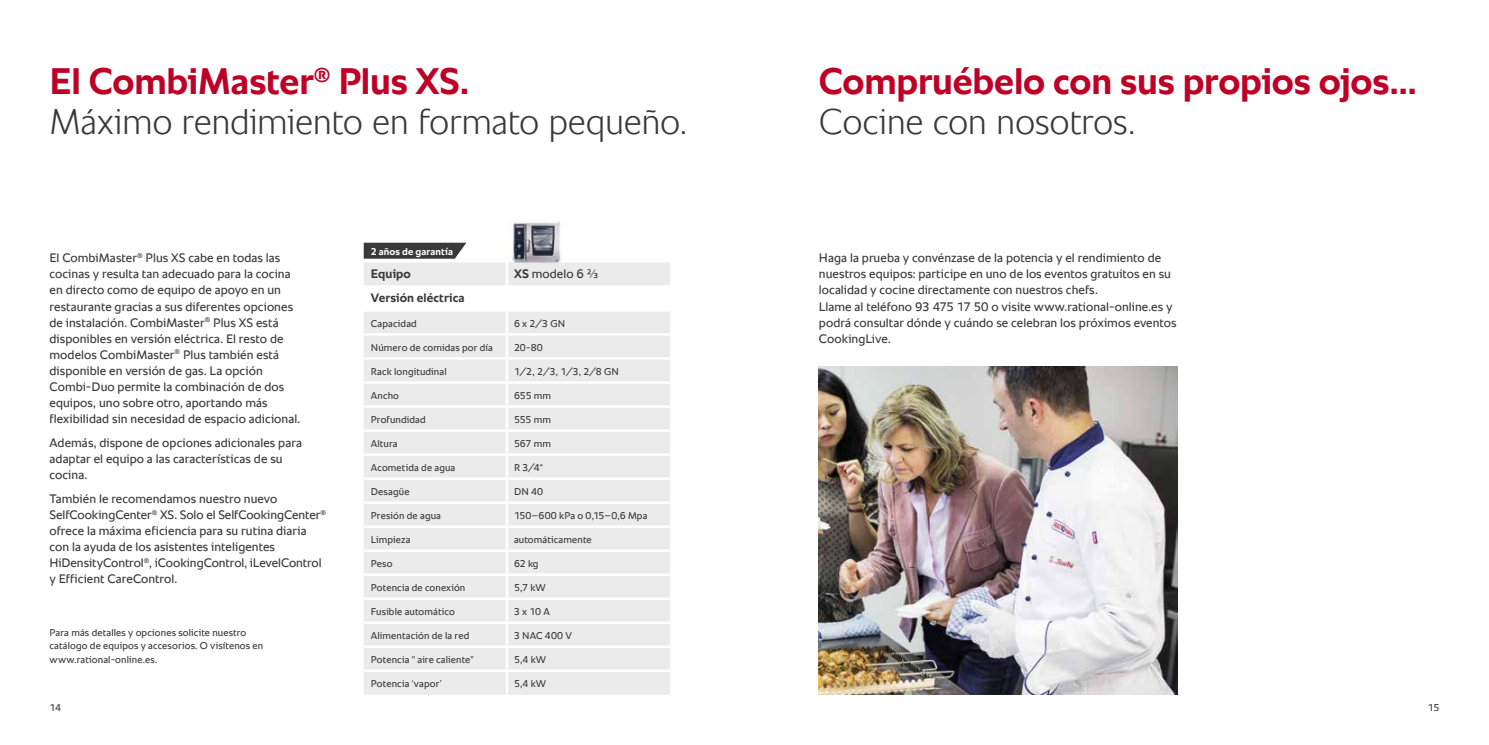
<style>
.page{position:relative;width:1489px;height:745px;background:#fff}
.page>*{position:absolute;margin:0;border:0;box-sizing:border-box;transform-origin:0 0}
.t1{font:700 37.5px "RATIONAL Sans TT";letter-spacing:-.005em;color:#be0027}
.t2{font:300 36.25px "RATIONAL Sans TT";letter-spacing:-.01em;color:#393939}
.t3{font:12.5px/16px "RATIONAL Sans TT";letter-spacing:.005em;color:#393939}
.t4{font:700 12.5px "RATIONAL Sans TT";letter-spacing:.01em;color:#393939}
.t5{font:10px/13.2px "RATIONAL Sans TT";letter-spacing:.015em;color:#393939}
.t6{font:700 10px "RATIONAL Sans TT";letter-spacing:.015em;color:#fff}
.s1{font-weight:700}
</style>
<div class="page">
<img style="left:513px;top:220px;width:48px;height:22px">
<svg style="left:364px;top:242px;width:306px;height:43px"></svg>
<div style="left:364px;top:312px;width:306px;height:382px;background:#ebebeb"></div>
<hr style="left:505px;top:262px;width:3px;height:23px;background:#fff">
<hr style="left:505px;top:311px;width:3px;height:22px;background:#fff">
<hr style="left:505px;top:335px;width:3px;height:22px;background:#fff">
<hr style="left:505px;top:359px;width:3px;height:22px;background:#fff">
<hr style="left:505px;top:383px;width:3px;height:22px;background:#fff">
<hr style="left:505px;top:407px;width:3px;height:22px;background:#fff">
<hr style="left:505px;top:431px;width:3px;height:22px;background:#fff">
<hr style="left:505px;top:455px;width:3px;height:22px;background:#fff">
<hr style="left:505px;top:479px;width:3px;height:22px;background:#fff">
<hr style="left:505px;top:503px;width:3px;height:22px;background:#fff">
<hr style="left:505px;top:527px;width:3px;height:22px;background:#fff">
<hr style="left:505px;top:551px;width:3px;height:22px;background:#fff">
<hr style="left:505px;top:575px;width:3px;height:22px;background:#fff">
<hr style="left:505px;top:599px;width:3px;height:22px;background:#fff">
<hr style="left:505px;top:623px;width:3px;height:22px;background:#fff">
<hr style="left:505px;top:647px;width:3px;height:22px;background:#fff">
<hr style="left:505px;top:671px;width:3px;height:23px;background:#fff">
<hr style="left:364px;top:333px;width:143px;height:2px;background:#fff">
<hr style="left:507px;top:333px;width:163px;height:2px;background:#fff">
<hr style="left:364px;top:357px;width:143px;height:2px;background:#fff">
<hr style="left:507px;top:357px;width:163px;height:2px;background:#fff">
<hr style="left:364px;top:381px;width:143px;height:2px;background:#fff">
<hr style="left:507px;top:381px;width:163px;height:2px;background:#fff">
<hr style="left:364px;top:429px;width:143px;height:2px;background:#fff">
<hr style="left:507px;top:429px;width:163px;height:2px;background:#fff">
<hr style="left:364px;top:453px;width:143px;height:2px;background:#fff">
<hr style="left:507px;top:453px;width:163px;height:2px;background:#fff">
<hr style="left:364px;top:477px;width:143px;height:2px;background:#fff">
<hr style="left:507px;top:477px;width:163px;height:2px;background:#fff">
<hr style="left:364px;top:405px;width:143px;height:2px;background:#fff">
<hr style="left:507px;top:405px;width:163px;height:2px;background:#fff">
<hr style="left:364px;top:525px;width:143px;height:2px;background:#fff">
<hr style="left:507px;top:525px;width:163px;height:2px;background:#fff">
<hr style="left:364px;top:549px;width:143px;height:2px;background:#fff">
<hr style="left:507px;top:549px;width:163px;height:2px;background:#fff">
<hr style="left:364px;top:573px;width:143px;height:2px;background:#fff">
<hr style="left:507px;top:573px;width:163px;height:2px;background:#fff">
<hr style="left:364px;top:597px;width:143px;height:2px;background:#fff">
<hr style="left:507px;top:597px;width:163px;height:2px;background:#fff">
<hr style="left:364px;top:621px;width:143px;height:2px;background:#fff">
<hr style="left:507px;top:621px;width:163px;height:2px;background:#fff">
<hr style="left:364px;top:645px;width:143px;height:2px;background:#fff">
<hr style="left:507px;top:645px;width:163px;height:2px;background:#fff">
<hr style="left:364px;top:669px;width:143px;height:2px;background:#fff">
<hr style="left:507px;top:669px;width:163px;height:2px;background:#fff">
<hr style="left:364px;top:501px;width:143px;height:2px;background:#fff">
<hr style="left:507px;top:501px;width:163px;height:2px;background:#fff">
<img style="left:819px;top:366px;width:358px;height:328px">
<h1 class="t1" style="left:50px;top:54px;width:421px">El CombiMaster<sup>®</sup> Plus XS.</h1>
<h2 class="t2" style="left:50px;top:96px;width:639px">Máximo rendimiento en formato pequeño.</h2>
<p class="t3" style="left:50px;top:250px;width:252px">El CombiMaster<sup>®</sup> Plus XS cabe en todas las cocinas y resulta tan adecuado para la cocina en directo como de equipo de apoyo en un restaurante gracias a sus diferentes opciones de instalación. CombiMaster<sup>®</sup> Plus XS está disponibles en versión eléctrica. El resto de modelos CombiMaster<sup>®</sup> Plus también está disponible en versión de gas. La opción Combi-Duo permite la combinación de dos equipos, uno sobre otro, aportando más flexibilidad sin necesidad de espacio adicional.</p>
<p class="t3" style="left:50px;top:434px;width:254px">Además, dispone de opciones adicionales para adaptar el equipo a las características de su cocina.</p>
<p class="t3" style="left:50px;top:490px;width:278px">También le recomendamos nuestro nuevo SelfCookingCenter<sup>®</sup> XS. Solo el SelfCookingCenter<sup>® </sup>ofrece la máxima eficiencia para su rutina diaria con la ayuda de los asistentes inteligentes HiDensityControl<sup>®</sup>, iCookingControl, iLevelControl y Efficient CareControl.</p>
<p class="t5" style="left:50px;top:625px;width:215px">Para más detalles y opciones solicite nuestro catálogo de equipos y accesorios. O visítenos en www.rational-online.es.</p>
<p class="t5" style="left:50px;top:700px;width:13px">14</p>
<p class="t6" style="left:371px;top:244px;width:84px">2 años de garantía</p>
<p class="t4" style="left:371px;top:265px;width:41px">Equipo</p>
<p class="t3" style="left:514px;top:266px;width:86px"><span class="s1">XS</span> modelo 6 ⅔</p>
<p class="t4" style="left:371px;top:289px;width:95px">Versión eléctrica</p>
<p class="t5" style="left:371px;top:316px;width:47px">Capacidad</p>
<p class="t5" style="left:514px;top:316px;width:53px">6 x 2/3 GN</p>
<p class="t5" style="left:371px;top:340px;width:123px">Número de comidas por día</p>
<p class="t5" style="left:514px;top:340px;width:30px">20-80</p>
<p class="t5" style="left:371px;top:364px;width:77px">Rack longitudinal</p>
<p class="t5" style="left:514px;top:364px;width:106px">1/2, 2/3, 1/3, 2/8 GN</p>
<p class="t5" style="left:371px;top:388px;width:30px">Ancho</p>
<p class="t5" style="left:514px;top:388px;width:39px">655 mm</p>
<p class="t5" style="left:371px;top:412px;width:56px">Profundidad</p>
<p class="t5" style="left:514px;top:412px;width:39px">555 mm</p>
<p class="t5" style="left:371px;top:436px;width:28px">Altura</p>
<p class="t5" style="left:514px;top:436px;width:39px">567 mm</p>
<p class="t5" style="left:371px;top:460px;width:86px">Acometida de agua</p>
<p class="t5" style="left:514px;top:460px;width:31px">R 3/4“</p>
<p class="t5" style="left:371px;top:484px;width:40px">Desagüe</p>
<p class="t5" style="left:514px;top:484px;width:31px">DN 40</p>
<p class="t5" style="left:371px;top:508px;width:72px">Presión de agua</p>
<p class="t5" style="left:514px;top:508px;width:135px">150–600 kPa o 0,15–0,6 Mpa</p>
<p class="t5" style="left:371px;top:532px;width:41px">Limpieza</p>
<p class="t5" style="left:514px;top:532px;width:79px">automáticamente</p>
<p class="t5" style="left:371px;top:556px;width:23px">Peso</p>
<p class="t5" style="left:514px;top:556px;width:26px">62 kg</p>
<p class="t5" style="left:371px;top:580px;width:96px">Potencia de conexión</p>
<p class="t5" style="left:514px;top:580px;width:33px">5,7 kW</p>
<p class="t5" style="left:371px;top:604px;width:85px">Fusible automático</p>
<p class="t5" style="left:514px;top:604px;width:37px">3 x 10 A</p>
<p class="t5" style="left:371px;top:628px;width:100px">Alimentación de la red</p>
<p class="t5" style="left:514px;top:628px;width:60px">3 NAC 400 V</p>
<p class="t5" style="left:371px;top:652px;width:104px">Potencia " aire caliente"</p>
<p class="t5" style="left:514px;top:652px;width:34px">5,4 kW</p>
<p class="t5" style="left:371px;top:676px;width:72px">Potencia ‘vapor’</p>
<p class="t5" style="left:514px;top:676px;width:34px">5,4 kW</p>
<h1 class="t1" style="left:819px;top:54px;width:599px">Compruébelo con sus propios ojos...</h1>
<h2 class="t2" style="left:819px;top:96px;width:318px">Cocine con nosotros.</h2>
<p class="t3" style="left:819px;top:250px;width:359px">Haga la prueba y convénzase de la potencia y el rendimiento de nuestros equipos: participe en uno de los eventos gratuitos en su localidad y cocine directamente con nuestros chefs.<br>Llame al teléfono 93 475 17 50 o visite www.rational-online.es y podrá consultar dónde y cuándo se celebran los próximos eventos CookingLive.</p>
<p class="t5" style="left:1427px;top:700px;width:13px">15</p>
</div>
